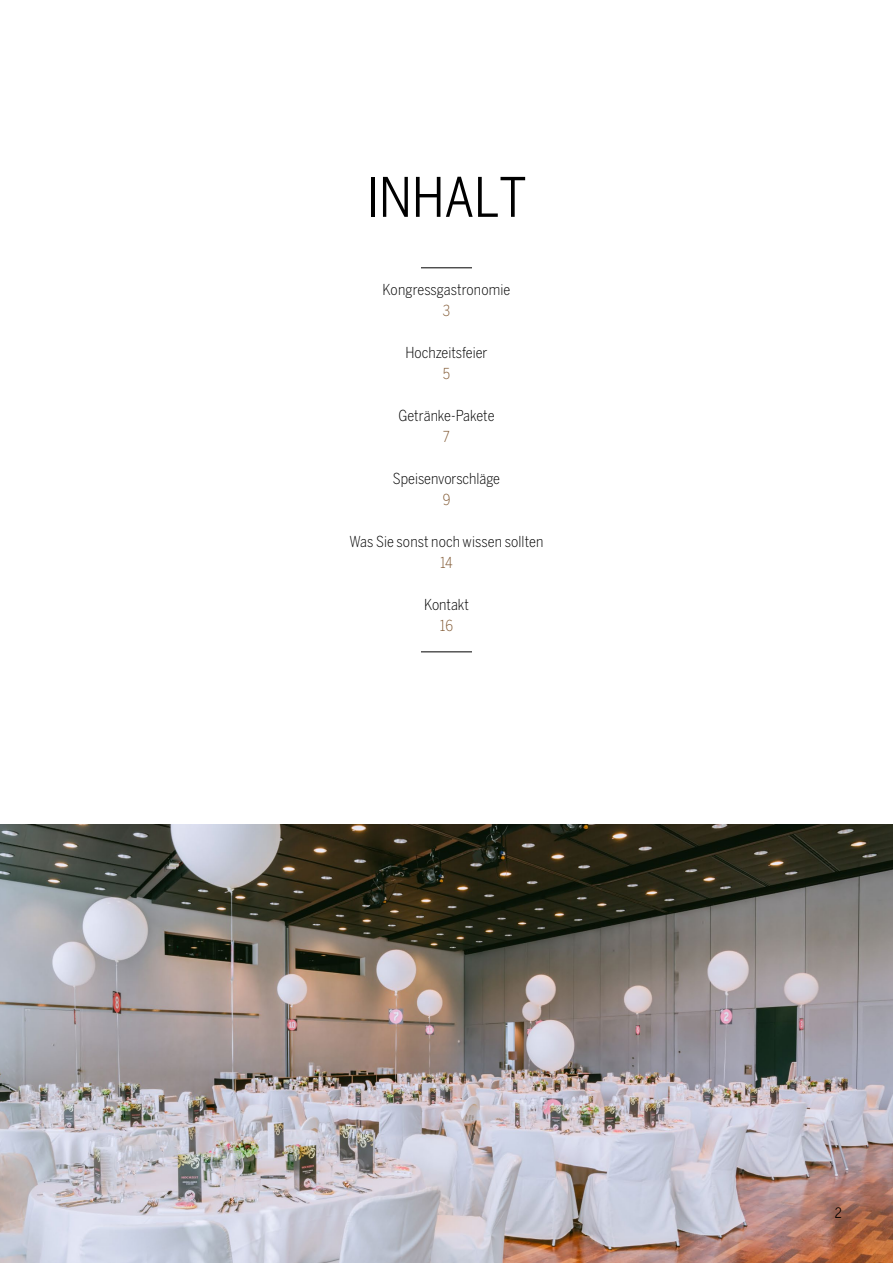
<style>
.page{position:relative;width:893px;height:1263px;background:#fff}
.page>*{position:absolute;margin:0;border:0;box-sizing:border-box;transform-origin:0 0}
.t1{font:condensed 54px "Benton Sans";letter-spacing:-.01em;color:#000}
.t2{font:300 15px "Benton Sans Cond";color:#000}
.t3{font:300 15px "Benton Sans Cond";color:#805832}
.t4{font:condensed 14.25px "Benton Sans";color:#000}
</style>
<div class="page">
<hr style="left:421px;top:267px;width:51px;height:1px;background:#000">
<hr style="left:421px;top:651px;width:51px;height:1px;background:#000">
<img style="left:0;top:825px;width:893px;height:438px">
<h1 class="t1" style="left:366px;top:166px;width:162px">INHALT</h1>
<p class="t2" style="left:382px;top:281px;width:129px">Kongressgastronomie</p>
<p class="t3" style="left:443px;top:302px;width:9px">3</p>
<p class="t2" style="left:405px;top:344px;width:84px">Hochzeitsfeier</p>
<p class="t3" style="left:443px;top:365px;width:9px">5</p>
<p class="t2" style="left:398px;top:407px;width:98px">Getränke-Pakete</p>
<p class="t3" style="left:443px;top:428px;width:9px">7</p>
<p class="t2" style="left:393px;top:470px;width:109px">Speisenvorschläge</p>
<p class="t3" style="left:443px;top:491px;width:9px">9</p>
<p class="t2" style="left:349px;top:533px;width:196px">Was Sie sonst noch wissen sollten</p>
<p class="t3" style="left:440px;top:554px;width:14px">14</p>
<p class="t2" style="left:424px;top:596px;width:46px">Kontakt</p>
<p class="t3" style="left:440px;top:617px;width:15px">16</p>
<p class="t4" style="left:835px;top:1205px;width:9px">2</p>
</div>
